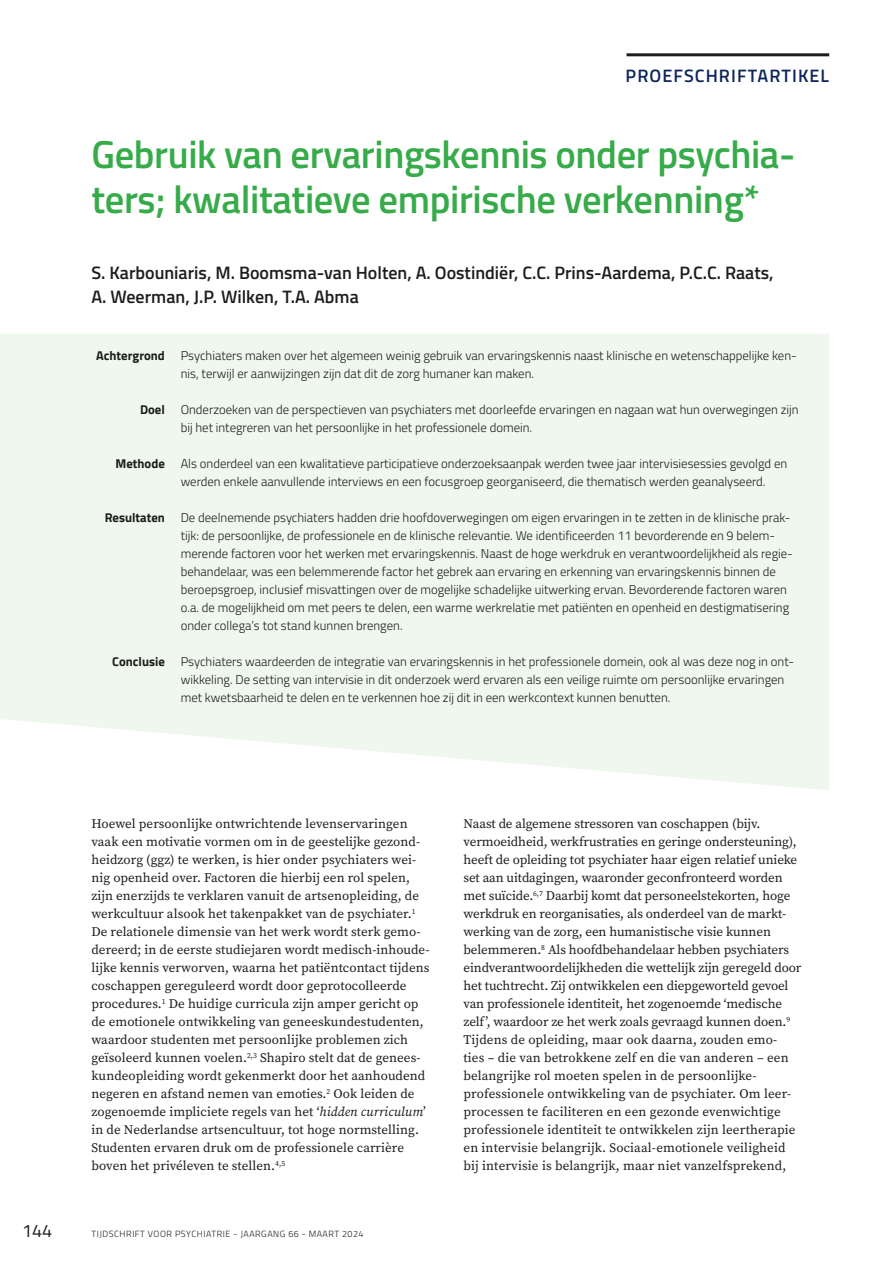
<style>
.page{position:relative;width:893px;height:1263px;background:#fff}
.page>*{position:absolute;margin:0;border:0;box-sizing:border-box;transform-origin:0 0}
.tvp_title_nld{font:600 39px/45px "Titillium Web";letter-spacing:-.01em;color:#37ab49}
.tvp_authors_nld{font:600 18px/24px "Titillium Web";color:#1d1d1b}
.tvp_section{font:600 18px "Titillium Web";letter-spacing:.06em;color:#0f265c}
.t1{font:18px "Titillium Web";color:#1d1d1b}
.standaard{font:13.2px/18px "Source Serif Variable";letter-spacing:.005em;color:#1d1d1b}
.tvp_summary_nld{font:300 12.75px/18px "Titillium Web";color:#1d1d1b}
.t2{font:300 9px "Titillium Web";letter-spacing:.06em;color:#1d1d1b}
.s1{font-weight:700}
.s2{font-style:italic}
</style>
<div class="page">
<svg style="left:0;top:334px;width:829px;height:456px;fill:#f0f7ef"></svg>
<hr style="left:626px;top:53px;width:203px;height:3px;background:#1d1d1b">
<p class="tvp_section" style="left:626px;top:62px;width:205px">PROEFSCHRIFTARTIKEL</p>
<p class="tvp_title_nld" style="left:91px;top:129px;width:705px">Gebruik van ervaringskennis onder psychia&shy;ters; kwalitatieve empirische verkenning*</p>
<p class="tvp_authors_nld" style="left:91px;top:260px;width:684px">S. Karbouniaris, M. Boomsma-van Holten, A. Oostindiër, C.C. Prins-Aardema, P.C.C. Raats,<br>A. Weerman, J.P. Wilken, T.A. Abma</p>
<p class="tvp_summary_nld" style="left:181px;top:346px;width:618px;text-indent:-84px"><span class="s1">Achtergrond</span> Psychiaters maken over het algemeen weinig gebruik van ervaringskennis naast klinische en wetenschappelijke ken&shy;nis, terwijl er aanwijzingen zijn dat dit de zorg humaner kan maken.</p>
<p class="tvp_summary_nld" style="left:181px;top:400px;width:619px;text-indent:-41px"><span class="s1">Doel</span> Onderzoeken van de perspectieven van psychiaters met doorleefde ervaringen en nagaan wat hun overwegingen zijn bij het integreren van het persoonlijke in het professionele domein.</p>
<p class="tvp_summary_nld" style="left:181px;top:454px;width:608px;text-indent:-65px"><span class="s1">Methode</span> Als onderdeel van een kwalitatieve participatieve onderzoeksaanpak werden twee jaar intervisiesessies gevolgd en werden enkele aanvullende interviews en een focusgroep georganiseerd, die thematisch werden geanalyseerd.</p>
<p class="tvp_summary_nld" style="left:181px;top:508px;width:614px;text-indent:-76px"><span class="s1">Resultaten</span> De deelnemende psychiaters hadden drie hoofdoverwegingen om eigen ervaringen in te zetten in de klinische prak&shy;tijk: de persoonlijke, de professionele en de klinische relevantie. We identificeerden 11 bevorderende en 9 belem&shy;merende factoren voor het werken met ervaringskennis. Naast de hoge werkdruk en verantwoordelijkheid als regie&shy;behandelaar, was een belemmerende factor het gebrek aan ervaring en erkenning van ervaringskennis binnen de beroepsgroep, inclusief misvattingen over de mogelijke schadelijke uitwerking ervan. Bevorderende factoren waren o.a. de mogelijkheid om met peers te delen, een warme werkrelatie met patiënten en openheid en destigmatisering onder collega’s tot stand kunnen brengen.</p>
<p class="tvp_summary_nld" style="left:181px;top:652px;width:615px;text-indent:-68px"><span class="s1">Conclusie</span> Psychiaters waardeerden de integratie van ervaringskennis in het professionele domein, ook al was deze nog in ont&shy;wikkeling. De setting van intervisie in dit onderzoek werd ervaren als een veilige ruimte om persoonlijke ervaringen met kwetsbaarheid te delen en te verkennen hoe zij dit in een werkcontext kunnen benutten.</p>
<p class="standaard" style="left:91px;top:815px;width:340px">Hoewel persoonlijke ontwrichtende levenservaringen vaak een motivatie vormen om in de geestelijke gezond&shy;heidzorg (ggz) te werken, is hier onder psychiaters wei&shy;nig openheid over. Factoren die hierbij een rol spelen, zijn enerzijds te verklaren vanuit de artsenopleiding, de werkcultuur alsook het takenpakket van de psychiater.<sup>1<br></sup>De relationele dimensie van het werk wordt sterk gemo&shy;dereerd; in de eerste studiejaren wordt medisch-inhoude&shy;lijke kennis verworven, waarna het patiëntcontact tijdens coschappen gereguleerd wordt door geprotocolleerde procedures.<sup>1</sup> De huidige curricula zijn amper gericht op de emotionele ontwikkeling van geneeskundestudenten, waardoor studenten met persoonlijke problemen zich geïsoleerd kunnen voelen.<sup>2,3</sup> Shapiro stelt dat de genees&shy;kundeopleiding wordt gekenmerkt door het aanhoudend negeren en afstand nemen van emoties.<sup>2</sup> Ook leiden de zogenoemde impliciete regels van het ‘<span class="s2">hidden curriculum</span>’ in de Nederlandse artsencultuur, tot hoge normstelling.<br>Studenten ervaren druk om de professionele carrière boven het privéleven te stellen.<sup>4,5</sup></p>
<p class="standaard" style="left:463px;top:815px;width:340px">Naast de algemene stressoren van coschappen (bijv. vermoeidheid, werkfrustraties en geringe ondersteuning), heeft de opleiding tot psychiater haar eigen relatief unieke set aan uitdagingen, waaronder geconfronteerd worden met suïcide.<sup>6,7</sup> Daarbij komt dat personeelstekorten, hoge werkdruk en reorganisaties, als onderdeel van de markt&shy;werking van de zorg, een humanistische visie kunnen belemmeren.<sup>8</sup> Als hoofdbehandelaar hebben psychiaters eindverantwoordelijkheden die wettelijk zijn geregeld door het tuchtrecht. Zij ontwikkelen een diepgeworteld gevoel van professionele identiteit, het zogenoemde ‘medische zelf’, waardoor ze het werk zoals gevraagd kunnen doen.<sup>9</sup></p>
<p class="standaard" style="left:463px;top:1031px;width:334px">Tijdens de opleiding, maar ook daarna, zouden emo&shy;ties – die van betrokkene zelf en die van anderen – een belangrijke rol moeten spelen in de persoonlijke&shy;professionele ontwikkeling van de psychiater. Om leer&shy;processen te faciliteren en een gezonde evenwichtige professionele identiteit te ontwikkelen zijn leertherapie en intervisie belangrijk. Sociaal-emotionele veiligheid bij intervisie is belangrijk, maar niet vanzelfsprekend,</p>
<h2 class="t1" style="left:22px;top:1218px;width:32px">144</h2>
<p class="t2" style="left:91px;top:1228px;width:274px">TIJDSCHRIFT VOOR PSYCHIATRIE - JAARGANG 66 - MAART 2024</p>
</div>
